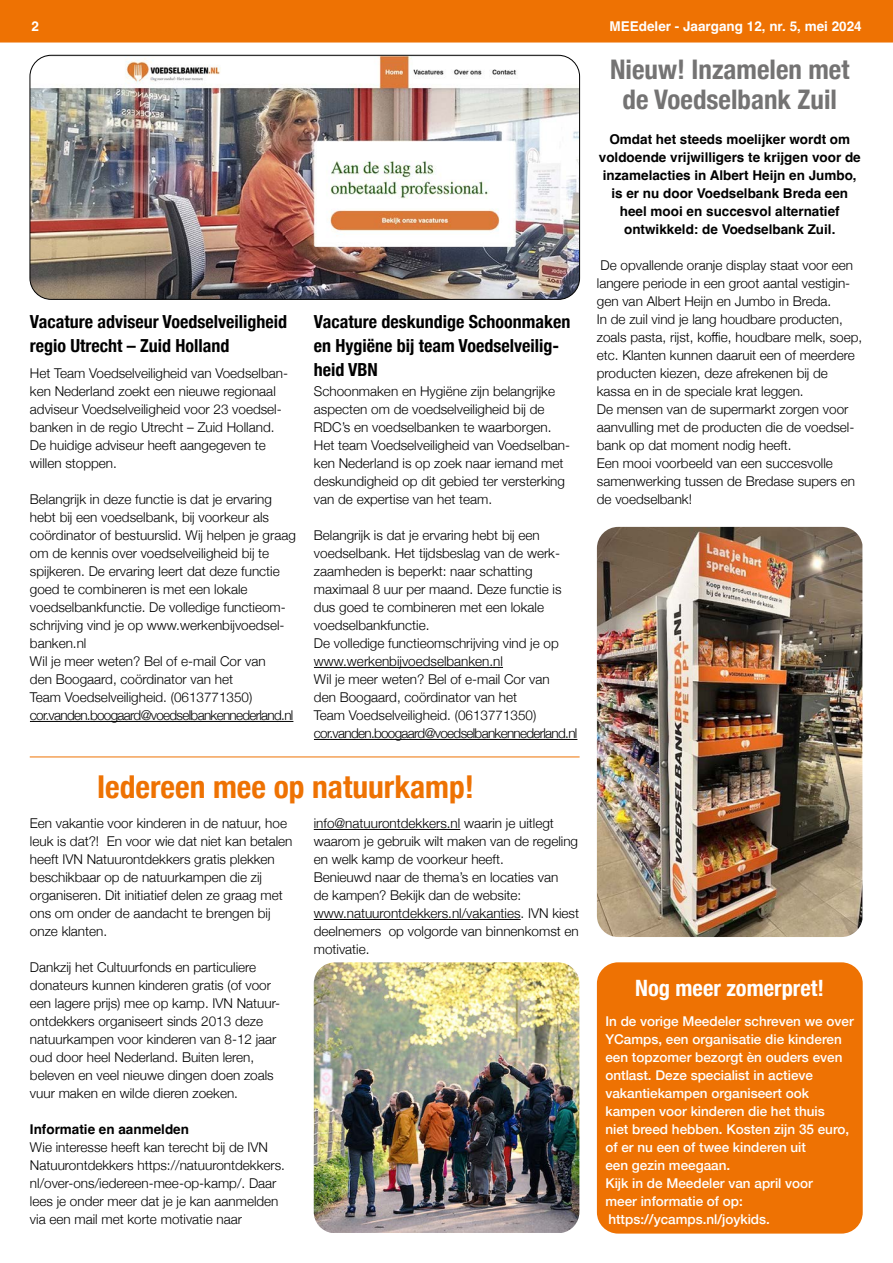
<style>
.page{position:relative;width:893px;height:1263px;background:#fff}
.page>*{position:absolute;margin:0;border:0;box-sizing:border-box;transform-origin:0 0}
.t1{font:700 condensed 31.5px "Helvetica Neue";color:#ee7203}
.t2{font:700 condensed 27px/30px "Helvetica Neue";color:#747373;text-align:center}
.t3{font:700 condensed 22.5px "Helvetica Neue";color:#fff}
.t4{font:700 condensed 18px/24px "Helvetica Neue";color:#000}
.t5{font:300 13.5px/18px "Helvetica Neue";color:#000}
.t6{font:500 13.5px/18px "Helvetica Neue";color:#fff}
.t7{font:700 13.5px/18px "Helvetica";color:#000;text-align:center}
.t8{font:700 13.5px "Helvetica";color:#fff}
</style>
<div class="page">
<div style="left:0;top:0;width:893px;height:43px;background:#ee7203;border:2px solid #ee7203"></div>
<svg style="left:892px;top:0;width:1px;height:43px"></svg>
<img style="left:30px;top:55px;width:550px;height:244px">
<div style="left:30px;top:55px;width:550px;height:245px;border:1px solid #000;border-radius:21px"></div>
<hr style="left:30px;top:721px;width:263px;height:1px;background:#000">
<hr style="left:314px;top:667px;width:189px;height:1px;background:#000">
<hr style="left:314px;top:739px;width:263px;height:1px;background:#000">
<hr style="left:30px;top:756px;width:550px;height:1px;background:#ee7203">
<hr style="left:314px;top:829px;width:146px;height:1px;background:#000">
<hr style="left:314px;top:919px;width:207px;height:1px;background:#000">
<img style="left:314px;top:962px;width:265px;height:271px">
<img style="left:597px;top:527px;width:265px;height:410px">
<div style="left:597px;top:962px;width:266px;height:271px;background:#ee7203;border-radius:21px"></div>
<p class="t8" style="left:31px;top:18px;width:9px">2</p>
<p class="t8" style="left:610px;top:18px;width:254px">MEEdeler - Jaargang 12, nr. 5, mei 2024</p>
<h3 class="t4" style="left:314px;top:308px;width:258px">Vacature deskundige Schoonmaken en Hygiëne bij team Voedselveilig&shy;heid VBN</h3>
<p class="t5" style="left:314px;top:381px;width:258px">Schoonmaken en Hygiëne zijn belangrijke aspecten om de voedselveiligheid bij de RDC’s en voedselbanken te waarborgen.<br>Het team Voedselveiligheid van Voedselban&shy;ken Nederland is op zoek naar iemand met deskundigheid op dit gebied ter versterking van de expertise van het team.</p>
<p class="t5" style="left:314px;top:525px;width:265px">Belangrijk is dat je ervaring hebt bij een voedselbank. Het tijdsbeslag van de werk&shy;zaamheden is beperkt: naar schatting maximaal 8 uur per maand. Deze functie is dus goed te combineren met een lokale voedselbankfunctie.<br>De volledige functieomschrijving vind je op www.werkenbijvoedselbanken.nl<br>Wil je meer weten? Bel of e-mail Cor van<br>den Boogaard, coördinator van het<br>Team Voedselveiligheid. (0613771350) cor.vanden.boogaard@voedselbankennederland.nl</p>
<h1 class="t1" style="left:97px;top:760px;width:379px">Iedereen mee op natuurkamp!</h1>
<p class="t5" style="left:30px;top:813px;width:264px">Een vakantie voor kinderen in de natuur, hoe leuk is dat?! En voor wie dat niet kan betalen heeft IVN Natuurontdekkers gratis plekken beschikbaar op de natuurkampen die zij organiseren. Dit initiatief delen ze graag met ons om onder de aandacht te brengen bij onze klanten.</p>
<p class="t5" style="left:30px;top:957px;width:252px">Dankzij het Cultuurfonds en particuliere donateurs kunnen kinderen gratis (of voor een lagere prijs) mee op kamp. IVN Natuur&shy;ontdekkers organiseert sinds 2013 deze natuurkampen voor kinderen van 8-12 jaar oud door heel Nederland. Buiten leren, beleven en veel nieuwe dingen doen zoals vuur maken en wilde dieren zoeken.</p>
<p class="t7" style="left:30px;top:1122px;width:161px">Informatie en aanmelden</p>
<p class="t5" style="left:30px;top:1137px;width:257px">Wie interesse heeft kan terecht bij de IVN Natuurontdekkers https://natuurontdekkers. nl/over-ons/iedereen-mee-op-kamp/. Daar lees je onder meer dat je je kan aanmelden via een mail met korte motivatie naar</p>
<h3 class="t4" style="left:30px;top:308px;width:259px">Vacature adviseur Voedselveiligheid regio Utrecht – Zuid Holland</h3>
<p class="t5" style="left:30px;top:363px;width:260px">Het Team Voedselveiligheid van Voedselban&shy;ken Nederland zoekt een nieuwe regionaal adviseur Voedselveiligheid voor 23 voedsel&shy;banken in de regio Utrecht – Zuid Holland.<br>De huidige adviseur heeft aangegeven te willen stoppen.</p>
<p class="t5" style="left:30px;top:489px;width:267px">Belangrijk in deze functie is dat je ervaring hebt bij een voedselbank, bij voorkeur als coördinator of bestuurslid. Wij helpen je graag om de kennis over voedselveiligheid bij te spijkeren. De ervaring leert dat deze functie goed te combineren is met een lokale voedselbankfunctie. De volledige functieom&shy;schrijving vind je op www.werkenbijvoedsel&shy;banken.nl<br>Wil je meer weten? Bel of e-mail Cor van<br>den Boogaard, coördinator van het<br>Team Voedselveiligheid. (0613771350) cor.vanden.boogaard@voedselbankennederland.nl</p>
<p class="t5" style="left:314px;top:813px;width:267px">info@natuurontdekkers.nl waarin je uitlegt waarom je gebruik wilt maken van de regeling en welk kamp de voorkeur heeft.<br>Benieuwd naar de thema’s en locaties van<br>de kampen? Bekijk dan de website: www.natuurontdekkers.nl/vakanties. IVN kiest deelnemers op volgorde van binnenkomst en motivatie.</p>
<h2 class="t2" style="left:610px;top:53px;width:241px">Nieuw! Inzamelen met de Voedselbank Zuil</h2>
<p class="t7" style="left:599px;top:132px;width:263px">Omdat het steeds moelijker wordt om voldoende vrijwilligers te krijgen voor de inzamelacties in Albert Heijn en Jumbo, is er nu door Voedselbank Breda een heel mooi en succesvol alternatief ontwikkeld: de Voedselbank Zuil.</p>
<p class="t5" style="left:597px;top:255px;width:267px">De opvallende oranje display staat voor een langere periode in een groot aantal vestigin&shy;gen van Albert Heijn en Jumbo in Breda.<br>In de zuil vind je lang houdbare producten, zoals pasta, rijst, koffie, houdbare melk, soep, etc. Klanten kunnen daaruit een of meerdere producten kiezen, deze afrekenen bij de kassa en in de speciale krat leggen.<br>De mensen van de supermarkt zorgen voor aanvulling met de producten die de voedsel&shy;bank op dat moment nodig heeft.<br>Een mooi voorbeeld van een succesvolle samenwerking tussen de Bredase supers en de voedselbank!</p>
<h3 class="t3" style="left:635px;top:969px;width:190px">Nog meer zomerpret!</h3>
<p class="t6" style="left:605px;top:1011px;width:250px">In de vorige Meedeler schreven we over<br>YCamps, een organisatie die kinderen een topzomer bezorgt èn ouders even ontlast. Deze specialist in actieve vakantiekampen organiseert ook kampen voor kinderen die het thuis<br>niet breed hebben. Kosten zijn 35 euro, of er nu een of twee kinderen uit<br>een gezin meegaan.<br>Kijk in de Meedeler van april voor<br>meer informatie of op: https://ycamps.nl/joykids.</p>
</div>
